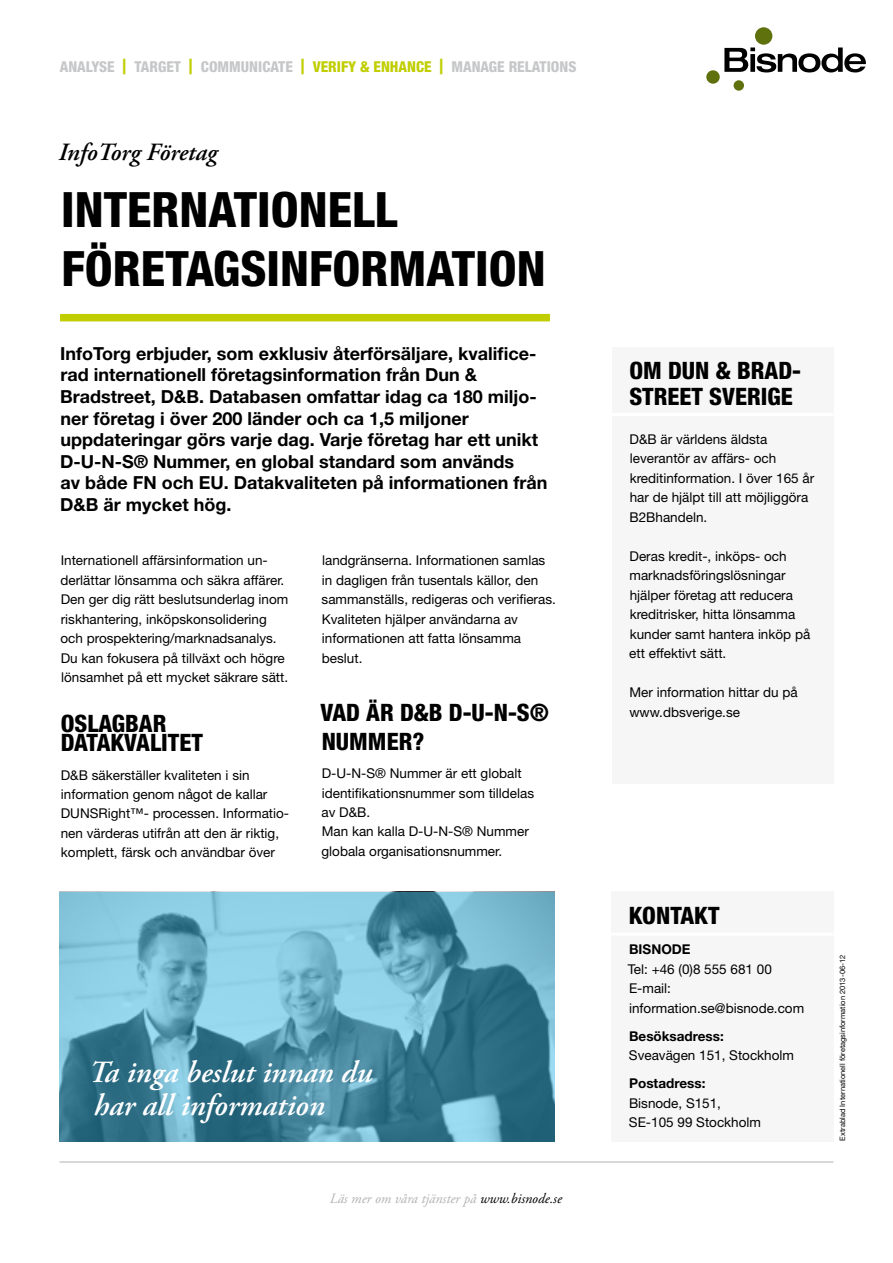
<style>
.page{position:relative;width:893px;height:1263px;background:#fff}
.page>*{position:absolute;margin:0;border:0;box-sizing:border-box;transform-origin:0 0}
.t1{font:800 condensed 48.75px/58.5px "Helvetica Neue LT Std";color:#000}
.t2{font:italic 600 30.75px/33.3px "Adobe Garamond Pro";color:#fff}
.t3{font:italic 600 24.75px "Adobe Garamond Pro";color:#000}
.t4{font:800 condensed 24px/19.8px "Helvetica Neue LT Std";color:#000}
.t5{font:700 18px/21.6px "Helvetica Neue LT Std";color:#000}
.t6{font:800 condensed 15px "Helvetica Neue LT Std";color:#c6c7c8}
.t7{font:italic 14.25px "Adobe Garamond Pro";color:#b1b3b4}
.t8{font:13.5px/19.5px "Helvetica Neue LT Std";color:#000}
.t9{font:700 13.5px "Helvetica Neue LT Std";color:#000}
.t10{font:7.5px "Helvetica Neue LT Std";color:#000}
.s1{font-size:21px;color:#c0ce00}
.s2{color:#c0ce00}
.s3{color:#000}
</style>
<div class="page">
<hr style="left:60px;top:1161px;width:773px;height:1px;background:#b1b3b4">
<svg style="left:724px;top:47px;width:142px;height:25px"></svg>
<div style="left:755px;top:27px;width:17px;height:18px;background:#5e710d;border-radius:50%"></div>
<div style="left:706px;top:70px;width:14px;height:14px;background:#5e710d;border-radius:50%"></div>
<div style="left:734px;top:80px;width:10px;height:11px;background:#5e710d;border-radius:50%"></div>
<div style="left:611px;top:891px;width:222px;height:251px;background:#f6f6f6"></div>
<hr style="left:611px;top:932px;width:222px;height:3px;background:#fff">
<div style="left:612px;top:347px;width:221px;height:437px;background:#f6f6f6"></div>
<hr style="left:611px;top:413px;width:222px;height:3px;background:#fff">
<svg style="left:60px;top:892px;width:495px;height:250px;background:#5e9eb5"></svg>
<div style="left:60px;top:314px;width:490px;height:7px;background:#c0ce00"></div>
<p class="t6" style="left:60px;top:58px;width:518px">ANALYSE <span class="s1">|</span> TARGET <span class="s1">|</span> COMMUNICATE <span class="s1">|</span> <span class="s2">VERIFY &amp; ENHANCE</span> <span class="s1">|</span> MANAGE RELATIONS</p>
<h3 class="t3" style="left:58px;top:138px;width:160px">InfoTorg Företag</h3>
<h1 class="t1" style="left:61px;top:180px;width:455px">INTERNATION ELL<br>FÖRETAGSINFORMATION</h1>
<p class="t5" style="left:60px;top:342px;width:489px">InfoTorg erbjuder, som exklusiv återförsäljare, kvalifice&shy;rad internationell företagsinformation från Dun &amp; Bradstreet, D&amp;B. Databasen omfattar idag ca 180 miljo&shy;ner företag i över 200 länder och ca 1,5 miljoner uppdateringar görs varje dag. Varje företag har ett unikt D-U-N-S® Nummer, en global standard som används<br>av både FN och EU. Datakvaliteten på informationen från D&amp;B är mycket hög.</p>
<p class="t8" style="left:61px;top:550px;width:229px">Internationell affärsinformation un&shy;derlättar lönsamma och säkra affärer.<br>Den ger dig rätt beslutsunderlag inom riskhantering, inköpskonsolidering och prospektering/marknadsanalys.<br>Du kan fokusera på tillväxt och högre lönsamhet på ett mycket säkrare sätt.</p>
<h3 class="t4" style="left:61px;top:713px;width:144px">OSLAGBAR<br>DATAKVALITET</h3>
<p class="t8" style="left:61px;top:765px;width:230px">D&amp;B säkerställer kvaliteten i sin information genom något de kallar DUNSRight™- processen. Informatio&shy;nen värderas utifrån att den är riktig, komplett, färsk och användbar över</p>
<p class="t8" style="left:322px;top:550px;width:236px">landgränserna. Informationen samlas in dagligen från tusentals källor, den sammanställs, redigeras och verifieras.<br>Kvaliteten hjälper användarna av informationen att fatta lönsamma beslut.</p>
<h3 class="t4" style="left:320px;top:698px;width:230px;line-height:28.8px">VAD ÄR D&amp;B D-U-N-S®<br>NUMMER?</h3>
<p class="t8" style="left:322px;top:763px;width:214px">D-U-N-S® Nummer är ett globalt identifikationsnummer som tilldelas av D&amp;B.<br>Man kan kalla D-U-N-S® Nummer globala organisationsnummer.</p>
<h2 class="t2" style="left:89px;top:1057px;width:285px">Ta inga beslut innan du har all information</h2>
<p class="t7" style="left:330px;top:1190px;width:234px">Läs mer om våra tjänster på <span class="s3">www.bisnode.se</span></p>
<h3 class="t4" style="left:629px;top:360px;width:53px">OM DUN</h3>
<h3 class="t4" style="left:629px;top:357px;width:173px;line-height:25.8px;text-indent:86px">&amp; BRAD-<br>STREET SVERIGE</h3>
<p class="t8" style="left:630px;top:429px;width:186px">D&amp;B är världens äldsta leverantör av affärs- och kreditinformation. I över 165 år har de hjälpt till att möjliggöra<br>B2Bhandeln.</p>
<p class="t8" style="left:629px;top:546px;width:182px">Deras kredit-, inköps- och marknadsföringslösningar hjälper företag att reducera kreditrisker, hitta lönsamma kunder samt hantera inköp på ett effektivt sätt.</p>
<p class="t8" style="left:629px;top:682px;width:170px">Mer information hittar du på www.dbsverige.se</p>
<h3 class="t4" style="left:629px;top:905px;width:92px">KONTAKT</h3>
<p class="t9" style="left:629px;top:941px;width:63px">BISNODE</p>
<p class="t8" style="left:628px;top:959px;width:178px">Tel: +46 (0)8 555 681 00<br>E-mail: information.se@bisnode.com</p>
<p class="t9" style="left:629px;top:1027px;width:96px">Besöksadress:</p>
<p class="t8" style="left:629px;top:1045px;width:167px">Sveavägen 151, Stockholm</p>
<p class="t9" style="left:629px;top:1075px;width:78px">Postadress:</p>
<p class="t8" style="left:629px;top:1093px;width:134px">Bisnode, S151,<br>SE-105 99 Stockholm</p>
<p class="t10" style="left:838px;top:1140px;width:187px;rotate:-90deg">Extrablad Internationell företagsinformation 2013-06-12</p>
</div>
